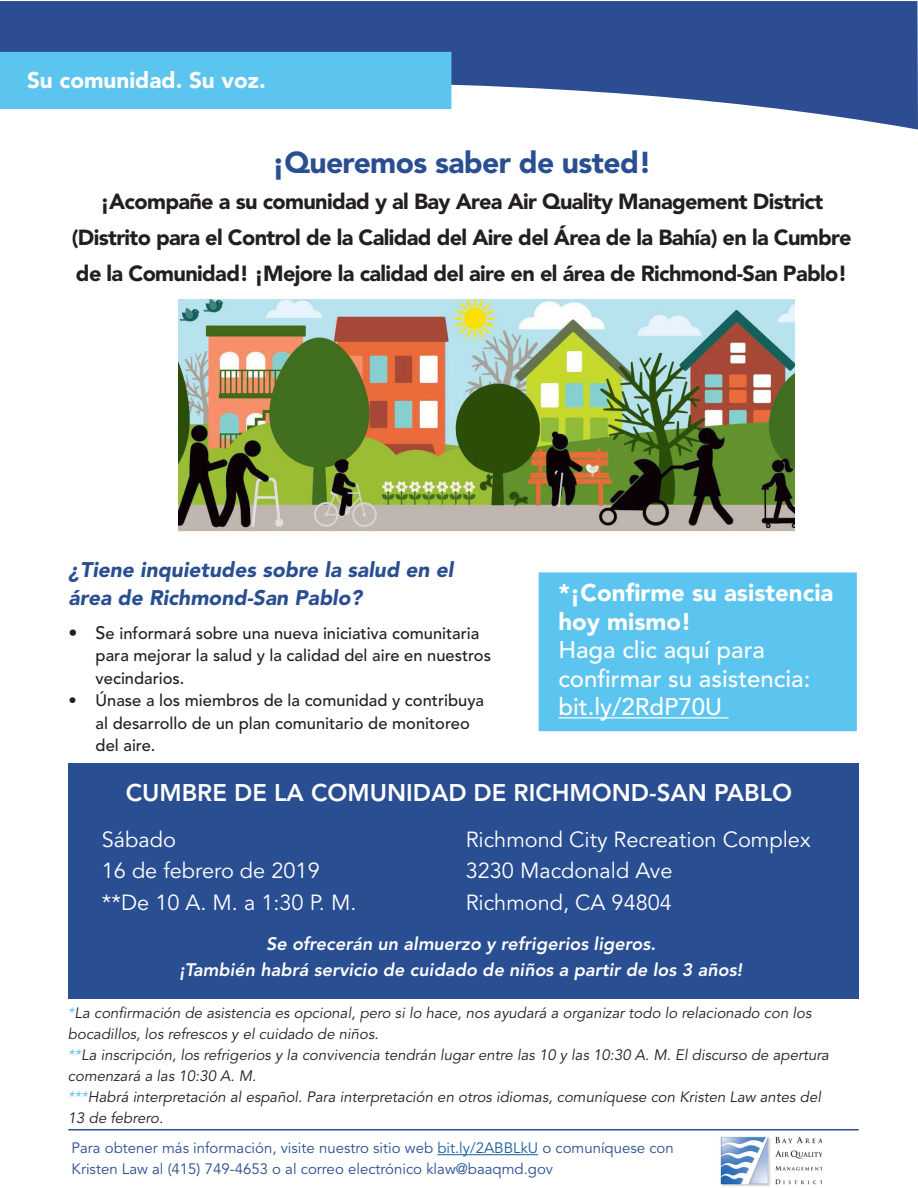
<style>
.page{position:relative;width:918px;height:1188px;background:#fff}
.page>*{position:absolute;margin:0;border:0;box-sizing:border-box;transform-origin:0 0}
.t1{font:900 30px "Avenir LT Std";letter-spacing:-.02em;color:#294e92}
.t2{font:500 24px/28.5px "Avenir LT Std";color:#fff}
.opentitle{font:800 24px "Avenir LT Std";color:#fff}
.t3{font:900 22.5px "Avenir LT Std";color:#fff}
.t4{font:900 21.75px/36px "Avenir LT Std";letter-spacing:-.03em;color:#231f20;text-align:center}
.opentitle-2{font:21.75px/31.5px "Avenir LT Std";color:#fff}
.t5{font:italic 900 21px/28.5px "Avenir LT Std";color:#294e92}
.text{font:italic 800 18px/25.5px "Avenir LT Std";color:#fff;text-align:center}
.t6{font:500 16.5px/22.5px "Avenir LT Std";color:#231f20}
.text-2{font:italic 15px/21px "Avenir LT Std";color:#231f20}
.text-3{font:15px/21px "Avenir LT Std";color:#294e92}
.s1{font-size:18px}
.s2{font-weight:900}
.s3{color:#5cc5ef}
.s4{color:#175d9e}
</style>
<div class="page">
<img style="left:716px;top:1130px;width:106px;height:56px">
<svg style="left:0;top:1px;width:918px;height:129px;fill:#2c4d91"></svg>
<hr style="left:437px;top:1154px;width:101px;height:1px;background:#175d9e">
<hr style="left:68px;top:1129px;width:791px;height:1px;background:#294e92">
<div style="left:68px;top:763px;width:791px;height:235px;background:#294e92"></div>
<div style="left:1px;top:53px;width:450px;height:55px;background:#5cc5ef"></div>
<div style="left:0;top:52px;width:451px;height:57px;border:2px solid #5cc5ef"></div>
<img style="left:179px;top:300px;width:616px;height:232px">
<div style="left:539px;top:572px;width:318px;height:159px;background:#5cc5ef;border:2px solid #5cc5ef"></div>
<hr style="left:558px;top:717px;width:171px;height:1px;background:#fff">
<p class="t3" style="left:27px;top:67px;width:240px">Su comunidad. Su voz.</p>
<p class="t1" style="left:272px;top:144px;width:381px">¡Queremos saber de usted!</p>
<p class="t4" style="left:72px;top:183px;width:781px">¡Acompañe a su comunidad y al Bay Area Air Quality Management District (Distrito para el Control de la Calidad del Aire del Área de la Bahía) en la Cumbre de la Comunidad! ¡Mejore la calidad del aire en el área de Richmond-San Pablo!</p>
<p class="t5" style="left:69px;top:556px;width:386px">¿Tiene inquietudes sobre la salud en el área de Richmond-San Pablo?</p>
<p class="t6" style="left:96px;top:622px;width:397px;text-indent:-27px"><span class="s1">• S</span>e informará sobre una nueva iniciativa comunitaria para mejorar la salud y la calidad del aire en nuestros vecindarios.</p>
<p class="t6" style="left:96px;top:690px;width:390px;text-indent:-27px">• Únase a los miembros de la comunidad y contribuya al desarrollo de un plan comunitario de monitoreo del aire.</p>
<p class="t2" style="left:558px;top:580px;width:277px"><span class="s2">*¡Confirme su asistencia hoy mismo!<br></span>Haga clic aquí para confirmar su asistencia: bit.ly/2RdP70U</p>
<p class="opentitle" style="left:126px;top:778px;width:668px">CUMBRE DE LA COMUNIDAD DE RICHMOND-SAN PABLO</p>
<p class="opentitle-2" style="left:102px;top:824px;width:76px">Sábado</p>
<p class="opentitle-2" style="left:102px;top:855px;width:219px">16 de febrero de 2019</p>
<p class="opentitle-2" style="left:102px;top:887px;width:256px">**De 10 A. M. a 1:30 P. M.</p>
<p class="opentitle-2" style="left:466px;top:824px;width:346px">Richmond City Recreation Complex<br>3230 Macdonald Ave</p>
<p class="opentitle-2" style="left:466px;top:887px;width:208px">Richmond, CA 94804</p>
<p class="text" style="left:179px;top:932px;width:564px">Se ofrecerán un almuerzo y refrigerios ligeros.<br>¡También habrá servicio de cuidado de niños a partir de los 3 años!</p>
<p class="text-2" style="left:68px;top:1003px;width:745px"><span class="s3">*</span>La confirmación de asistencia es opcional, pero si lo hace, nos ayudará a organizar todo lo relacionado con los bocadillos, los refrescos y el cuidado de niños.</p>
<p class="text-2" style="left:68px;top:1045px;width:763px"><span class="s3">**</span>La inscripción, los refrigerios y la convivencia tendrán lugar entre las 10 y las 10:30 A. M. El discurso de apertura comenzará a las 10:30 A. M.</p>
<p class="text-2" style="left:68px;top:1087px;width:754px"><span class="s3">***</span>Habrá interpretación al español. Para interpretación en otros idiomas, comuníquese con Kristen Law antes del<br>13 de febrero.</p>
<p class="text-3" style="left:72px;top:1138px;width:604px">Para obtener más información, visite nuestro sitio web <span class="s4">bit.ly/2ABBLkU</span> o comuníquese con<br>Kristen Law al (415) 749-4653 o al correo electrónico klaw@baaqmd.gov</p>
</div>
